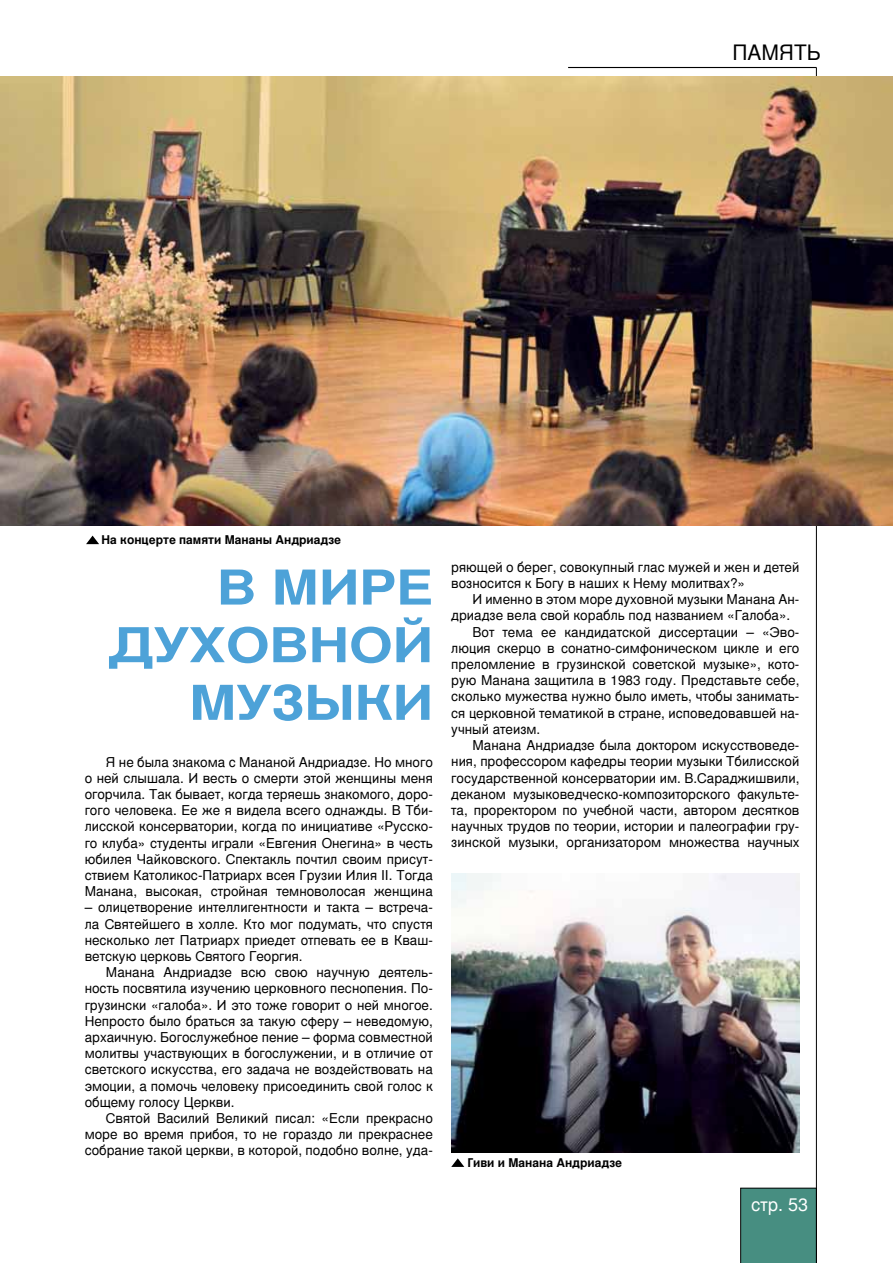
<style>
.page{position:relative;width:893px;height:1263px;background:#fff}
.page>*{position:absolute;margin:0;border:0;box-sizing:border-box;transform-origin:0 0}
.t1{font:700 48px/57.6px "Nimbus San LCY";color:#4da2d8;scale:1.17 1}
.t2{font:21.15px "Nimbus San LCY";color:#000}
.t3{font:18px "Nimbus San LCY";color:#fff}
.t4{font:13.5px/16.2px "Nimbus San LCY";color:#000;text-align:justify}
.t5{font:700 12px "Nimbus San LCY";color:#000}
</style>
<div class="page">
<div style="left:740px;top:1188px;width:76px;height:75px;background:#478e81"></div>
<img style="left:451px;top:874px;width:349px;height:279px">
<hr style="left:568px;top:67px;width:248px;height:1px;background:#000">
<hr style="left:816px;top:67px;width:1px;height:1196px;background:#000">
<svg style="left:86px;top:536px;width:13px;height:8px"></svg>
<svg style="left:451px;top:1158px;width:13px;height:9px"></svg>
<img style="left:0;top:77px;width:893px;height:448px">
<h2 class="t2" style="left:732px;top:40px;width:90px">память</h2>
<p class="t5" style="left:102px;top:532px;width:241px">На концерте памяти Мананы Андриадзе</p>
<h1 class="t1" style="left:217px;top:559px;width:152px">В МиРЕ</h1>
<h1 class="t1" style="left:109px;top:616px;width:34px">ДУХ</h1>
<h1 class="t1" style="left:189px;top:616px;width:204px;text-indent:37px">ОВНОЙ<br>МУЗЫКИ</h1>
<p class="t4" style="left:85px;top:754px;width:350px;text-indent:21px">Я не была знакома с Мананой Андриадзе. Но много о ней слышала. И весть о смерти этой женщины меня огорчила. Так бывает, когда теряешь знакомого, доро&shy;гого человека. Ее же я видела всего однажды. В Тби&shy;лисской консерватории, когда по инициативе «Русско&shy;го клуба» студенты играли «Евгения Онегина» в честь юбилея Чайковского. Спектакль почтил своим присут&shy;ствием Католикос-П атриарх всея Грузии Илия II. Тогда Манана, высокая, стройная темноволосая женщина</p>
<p class="t4" style="left:85px;top:899px;width:350px">– олицетворение интеллигентности и такта – встреча&shy;ла Святейшего в холле. Кто мог подумать, что спустя несколько лет П атриарх приедет отпевать ее в Кваш&shy;ветскую церковь Святого Георгия.</p>
<p class="t4" style="left:85px;top:964px;width:350px;text-indent:21px">Манана Андриадзе всю свою научную деятель&shy;ность посвятила изучению церковного песнопения. По&shy;грузински «галоба». И это тоже говорит о ней многое.<br>Н епросто было браться за такую сферу – неведомую, архаичную. Богослужебное пение – форма совместной молитвы участвующих в богослужении, и в отличие от светского искусства, его задача не воздействовать на эмоции, а помочь человеку присоединить свой голос к общему голосу Церкви.</p>
<p class="t4" style="left:85px;top:1110px;width:350px;text-indent:21px">Святой Василий Великий писал: «Если прекрасно море во время прибоя, то не гораздо ли прекраснее собрание такой церкви, в которой, подобно волне, уда-</p>
<p class="t4" style="left:451px;top:559px;width:350px">ряющей о берег, совокупный глас мужей и жен и детей возносится к Богу в наших к Нему молитвах?»</p>
<p class="t4" style="left:472px;top:591px;width:328px">И именно в этом море духовной музыки Манана Ан-</p>
<p class="t4" style="left:451px;top:607px;width:341px">дриадзе вела свой корабль под названием «Галоба».</p>
<p class="t4" style="left:472px;top:624px;width:328px">Вот тема ее кандидатской диссертации – «Эво-</p>
<p class="t4" style="left:451px;top:640px;width:350px">люция скерцо в сонатно-симфоническом цикле и его</p>
<p class="t4" style="left:451px;top:656px;width:350px">преломление в грузинской советской музыке», кото-</p>
<p class="t4" style="left:451px;top:672px;width:350px">рую Манана защитила в 1983 году. П редставьте себе,</p>
<p class="t4" style="left:451px;top:688px;width:350px">сколько мужества нужно было иметь, чтобы занимать-</p>
<p class="t4" style="left:451px;top:705px;width:350px">ся церковной тематикой в стране, исповедовавшей на-</p>
<p class="t4" style="left:451px;top:721px;width:91px">учный атеизм.</p>
<p class="t4" style="left:472px;top:737px;width:328px">Манана Андриадзе была доктором искусствоведе-</p>
<p class="t4" style="left:451px;top:753px;width:350px">ния, профессором кафедры теории музыки Тбилисской</p>
<p class="t4" style="left:451px;top:769px;width:350px">государственной консерватории им. В.Сараджишвили,</p>
<p class="t4" style="left:451px;top:786px;width:350px">деканом музыковедческо-композиторского факульте-</p>
<p class="t4" style="left:451px;top:802px;width:350px">та, проректором по учебной части, автором десятков</p>
<p class="t4" style="left:451px;top:818px;width:350px">научных трудов по теории, истории и палеографии гру-</p>
<p class="t4" style="left:451px;top:834px;width:350px">зинской музыки, организатором множества научных</p>
<p class="t5" style="left:467px;top:1156px;width:156px">Гиви и Манана Андриадзе</p>
<h3 class="t3" style="left:751px;top:1194px;width:59px">стр. 53</h3>
</div>
